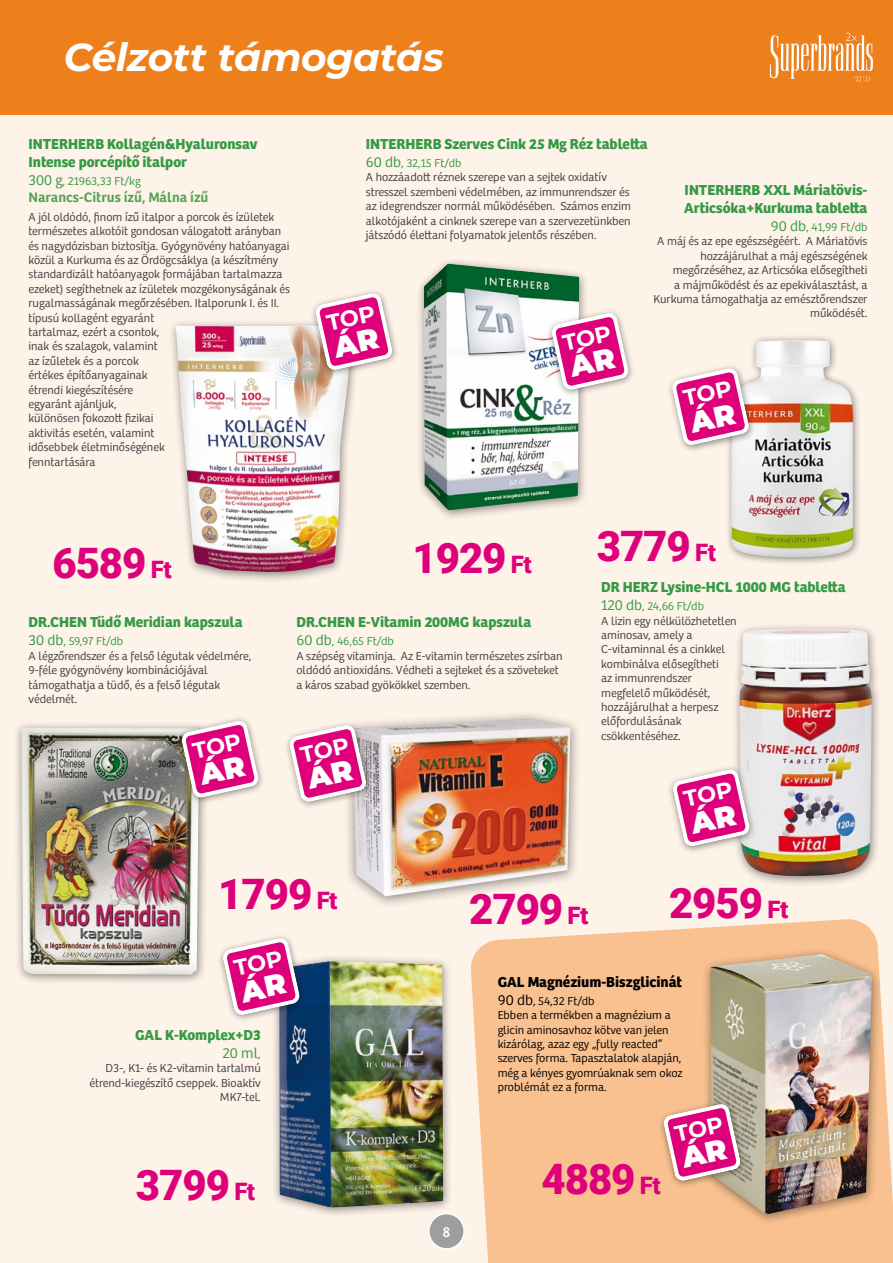
<style>
.page{position:relative;width:893px;height:1263px;background:#fef3e9}
.page>*{position:absolute;margin:0;border:0;box-sizing:border-box;transform-origin:0 0}
.t1{font:900 42px "Roboto";letter-spacing:-.025em;color:#de007a}
.t2{font:italic 700 39px "Montserrat";letter-spacing:-.01em;color:#fff}
.t3{font:700 15px/18px "Bree";color:#359a45}
.t4{font:700 15px "Bree";color:#000}
.t5{font:15px "Bree";color:#fff}
.t6{font:600 14.25px "Bree";color:#55a355}
.t7{font:300 12px/14.4px "Bree";color:#3e3d40}
.t8{font:300 12px/14.4px "Bree";color:#000}
.t9{font:300 12px "Bree";letter-spacing:-.01em;color:#359a45}
.s1{font-size:15px}
.s2{font-size:15px;color:#359a45}
.s3{color:#359a45}
.s4{font-size:24px}
.s5{font-weight:300}
.s6{font-weight:300;font-size:12px}
</style>
<div class="page">
<svg style="left:470px;top:919px;width:423px;height:344px;background:#f9c699"></svg>
<div style="left:168px;top:318px;width:193px;height:265px;background:#000;opacity:.45"></div>
<img style="left:176px;top:325px;width:175px;height:248px">
<div style="left:416px;top:257px;width:173px;height:264px;background:#000;opacity:.45"></div>
<img style="left:424px;top:264px;width:155px;height:246px">
<div style="left:731px;top:622px;width:151px;height:265px;background:#000;opacity:.45"></div>
<img style="left:739px;top:629px;width:133px;height:247px">
<div style="left:271px;top:954px;width:182px;height:264px;background:#000;opacity:.45"></div>
<img style="left:279px;top:961px;width:164px;height:247px">
<div style="left:343px;top:710px;width:239px;height:199px;background:#000;opacity:.45"></div>
<img style="left:353px;top:719px;width:217px;height:177px">
<div style="left:13px;top:720px;width:196px;height:265px;background:#000;opacity:.45"></div>
<img style="left:21px;top:728px;width:178px;height:246px">
<div style="left:724px;top:334px;width:137px;height:232px;background:#000;opacity:.45"></div>
<img style="left:731px;top:340px;width:123px;height:217px">
<div style="left:702px;top:946px;width:180px;height:279px;background:#000;opacity:.45"></div>
<img style="left:710px;top:954px;width:162px;height:260px">
<div style="left:658px;top:1099px;width:90px;height:89px;background:#000;opacity:.45"></div>
<div style="left:217px;top:933px;width:90px;height:90px;background:#000;opacity:.45"></div>
<div style="left:176px;top:716px;width:90px;height:89px;background:#000;opacity:.45"></div>
<div style="left:283px;top:720px;width:90px;height:89px;background:#000;opacity:.45"></div>
<div style="left:310px;top:288px;width:90px;height:90px;background:#000;opacity:.45"></div>
<div style="left:666px;top:364px;width:90px;height:89px;background:#000;opacity:.45"></div>
<div style="left:546px;top:308px;width:90px;height:89px;background:#000;opacity:.45"></div>
<div style="left:667px;top:765px;width:90px;height:89px;background:#000;opacity:.45"></div>
<div style="left:429px;top:1213px;width:35px;height:36px;background:#9c9e9f;border-radius:50%"></div>
<div style="left:428px;top:1213px;width:37px;height:36px;border:2px solid #fff;border-radius:50%"></div>
<div style="left:0;top:0;width:893px;height:115px;background:#ee801c"></div>
<svg style="left:770px;top:33px;width:103px;height:48px"></svg>
<svg style="left:665px;top:1103px;width:76px;height:79px;background:#db5390"></svg>
<svg style="left:224px;top:937px;width:77px;height:79px;background:#d7599f"></svg>
<svg style="left:183px;top:720px;width:76px;height:78px;background:#df5c9f"></svg>
<svg style="left:291px;top:724px;width:76px;height:79px;background:#e05ea3"></svg>
<svg style="left:317px;top:292px;width:76px;height:79px;background:#e35fa2"></svg>
<svg style="left:674px;top:367px;width:76px;height:79px;background:#e461a5"></svg>
<svg style="left:553px;top:312px;width:76px;height:79px;background:#e462a7"></svg>
<svg style="left:674px;top:768px;width:76px;height:79px;background:#e361a6"></svg>
<h2 class="t2" style="left:64px;top:31px;width:381px">Célzott támogatás</h2>
<p class="t3" style="left:28px;top:135px;width:231px">INTERHERB Kollagén&amp;Hyaluronsav<br>Intense porcépítő italpor</p>
<p class="t9" style="left:28px;top:174px;width:114px"><span class="s1">300 g</span>, 21963,33 Ft/kg</p>
<p class="t6" style="left:28px;top:189px;width:181px">Narancs-Citrus ízű, Málna ízű</p>
<p class="t7" style="left:28px;top:210px;width:263px">A jól oldódó, finom ízű italpor a porcok és ízületek természetes alkotóit gondosan válogatott arányban és nagydózisban biztosítja. Gyógynövény hatóanyagai közül a Kurkuma és az Ördögcsáklya (a készítmény standardizált hatóanyagok formájában tartalmazza ezeket) segíthetnek az ízületek mozgékonyságának és rugalmasságának megőrzésében. Italporunk I. és II. típusú kollagént egyaránt<br>tartalmaz, ezért a csontok,<br>inak és szalagok, valamint<br>az ízűletek és a porcok<br>értékes építőanyagainak<br>étrendi kiegészítésére<br>egyaránt ajánljuk,<br>különösen fokozott fizikai<br>aktivitás esetén, valamint<br>idősebbek életminőségének<br>fenntartására</p>
<p class="t3" style="left:366px;top:135px;width:283px">INTERHERB Szerves Cink 25 Mg Réz tabletta</p>
<p class="t7" style="left:366px;top:156px;width:267px"><span class="s2">60 db</span><span class="s3">, 32,15 Ft/db<br></span>A hozzáadott réznek szerepe van a sejtek oxidatív stresszel szembeni védelmében, az immunrendszer és az idegrendszer normál működésében. Számos enzim alkotójaként a cinknek szerepe van a szervezetünkben játszódó élettani folyamatok jelentős részében.</p>
<p class="t3" style="left:684px;top:181px;width:185px">INTERHERB XXL Máriatövis-<br>Articsóka+Kurkuma tabletta</p>
<p class="t7" style="left:653px;top:220px;width:215px;text-align:right"><span class="s2">90 db</span><span class="s3">, 41,99 Ft/db<br></span>A máj és az epe egészségéért. A Máriatövis hozzájárulhat a máj egészségének megőrzéséhez, az Articsóka elősegítheti<br>a májműködést és az epekiválasztást, a<br>Kurkuma támogathatja az emésztőrendszer működését.</p>
<h1 class="t1" style="left:52px;top:533px;width:121px">6589 <span class="s4">Ft</span></h1>
<h1 class="t1" style="left:412px;top:528px;width:121px">1929 <span class="s4">Ft</span></h1>
<p class="t3" style="left:28px;top:613px;width:216px">DR.CHEN Tüdő Meridian kapszula</p>
<p class="t7" style="left:28px;top:634px;width:224px"><span class="s2">30 db</span><span class="s3">, 59,97 Ft/db<br></span>A légzőrendszer és a felső légutak védelmére,<br>9-féle gyógynövény kombinációjával támogathatja a tüdő, és a felső légutak védelmét.</p>
<p class="t3" style="left:296px;top:613px;width:236px">DR.CHEN E-Vitamin 200MG kapszula</p>
<p class="t7" style="left:296px;top:634px;width:268px"><span class="s2">60 db</span><span class="s3">, 46,65 Ft/db<br></span>A szépség vitaminja. Az E-vitamin természetes zsírban oldódó antioxidáns. Védheti a sejteket és a szöveteket a káros szabad gyökökkel szemben.</p>
<h1 class="t1" style="left:597px;top:516px;width:121px">3779 <span class="s4">Ft</span></h1>
<p class="t3" style="left:601px;top:578px;width:246px">DR HERZ Lysine-HCL 1000 MG tabletta</p>
<p class="t7" style="left:601px;top:599px;width:137px"><span class="s2">120 db</span><span class="s3">, 24,66 Ft/db<br></span>A lizin egy nélkülözhetetlen aminosav, amely a<br>C-vitaminnal és a cinkkel kombinálva elősegítheti<br>az immunrendszer megfelelő működését, hozzájárulhat a herpesz előfordulásának csökkentéséhez.</p>
<h1 class="t1" style="left:218px;top:864px;width:121px">1799 <span class="s4">Ft</span></h1>
<h1 class="t1" style="left:469px;top:879px;width:121px">2799 <span class="s4">Ft</span></h1>
<h1 class="t1" style="left:669px;top:874px;width:121px">2959 <span class="s4">Ft</span></h1>
<p class="t3" style="left:135px;top:1026px;width:127px;text-align:right">GAL K-Komplex+D3<br><span class="s5">20 ml</span><span class="s6">,</span></p>
<p class="t7" style="left:90px;top:1061px;width:173px;text-align:right">D3-, K1- és K2-vitamin tartalmú étrend-kiegészítő cseppek. Bioaktív<br>MK7-tel.</p>
<h1 class="t1" style="left:136px;top:1156px;width:121px">3799 <span class="s4">Ft</span></h1>
<p class="t5" style="left:442px;top:1223px;width:10px">8</p>
<p class="t4" style="left:498px;top:973px;width:186px">GAL Magnézium-Biszglicinát</p>
<p class="t8" style="left:498px;top:994px;width:186px"><span class="s1">90 db</span>, 54,32 Ft/db<br>Ebben a termékben a magnézium a glicin aminosavhoz kötve van jelen kizárólag, azaz egy „fully reacted” szerves forma. Tapasztalatok alapján, még a kényes gyomrúaknak sem okoz problémát ez a forma.</p>
<h1 class="t1" style="left:541px;top:1150px;width:121px">4889 <span class="s4">Ft</span></h1>
</div>
